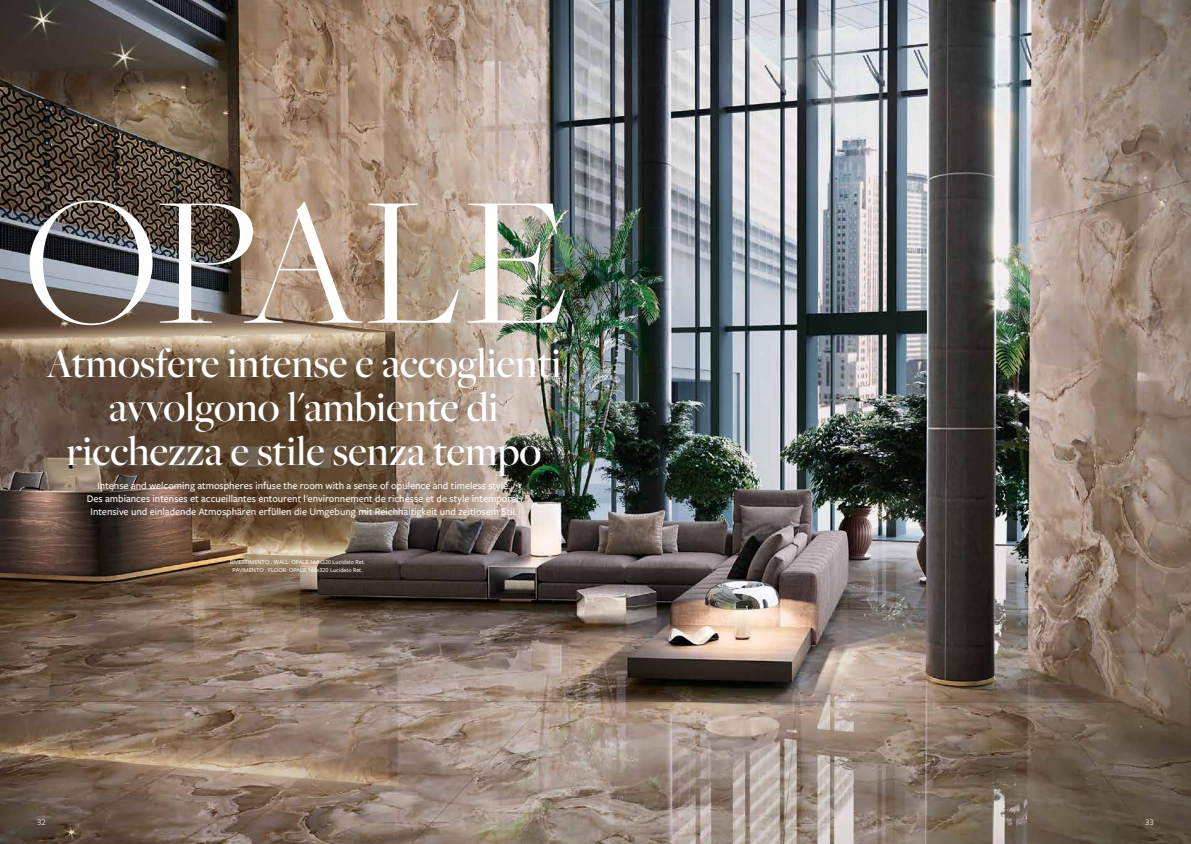
<style>
.page{position:relative;width:1191px;height:844px;background:#fff}
.page>*{position:absolute;margin:0;border:0;box-sizing:border-box;transform-origin:0 0}
.t1{font:300 190.4px "Freight Big Pro";color:#fff}
.t2{font:500 43.75px/43.8px "Freight Big Pro";color:#fff;text-align:center}
.t3{font:500 10.5px/13.1px "Freight Sans Pro";color:#fff;text-align:center}
.t4{font:8.75px "Freight Sans Pro";color:#fff}
.t5{font:500 6.12px/7.4px "Freight Sans Pro";color:#fff;text-align:center}
</style>
<div class="page">
<img style="left:0;top:0;width:1191px;height:843px">
<h1 class="t1" style="left:24px;top:139px;width:548px">OPALE</h1>
<h2 class="t2" style="left:46px;top:340px;width:517px">Atmosfere intense e accoglienti avvolgono l'ambiente di ricchezza e stile senza tempo</h2>
<p class="t3" style="left:87px;top:478px;width:436px">Intense and welcoming atmospheres infuse the room with a sense of opulence and timeless style.<br>Des ambiances intenses et accueillantes entourent l'environnement de richesse et de style intemporel.<br>Intensive und einladende Atmosphären erfüllen die Umgebung mit Reichhaltigkeit und zeitlosem Stil.</p>
<p class="t5" style="left:230px;top:558px;width:137px">RIVESTIMENTO . WALL: OPALE 160x320 Lucidato Ret.<br>PAVIMENTO . FLOOR: OPALE 160x320 Lucidato Ret.</p>
<p class="t4" style="left:37px;top:816px;width:10px">32</p>
<p class="t4" style="left:1145px;top:816px;width:10px">33</p>
</div>
